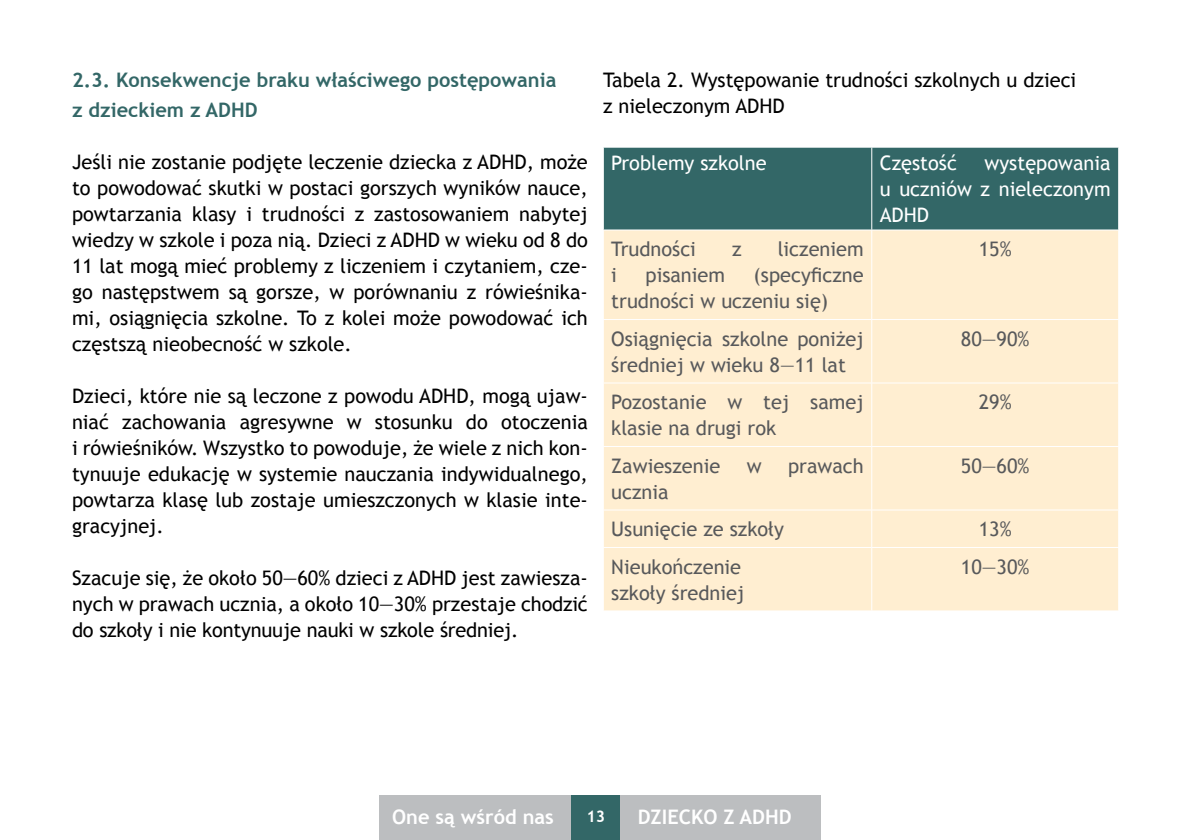
<style>
.page{position:relative;width:1191px;height:840px;background:#fff}
.page>*{position:absolute;margin:0;border:0;box-sizing:border-box;transform-origin:0 0}
.t1{font:20px/26px "Trebuchet MS";color:#000;text-align:justify}
.t2{font:20px/26px "Trebuchet MS";color:#58595b}
.t3{font:20px/26px "Trebuchet MS";color:#fff;text-align:justify}
.t4{font:700 20px/30px "Trebuchet MS";color:#336767}
.t5{font:700 20px "Trebuchet MS";color:#fff}
.t6{font:700 16px "Trebuchet MS";color:#fff}
</style>
<div class="page">
<div style="left:378px;top:794px;width:442px;height:45px;background:#bcbec0"></div>
<div style="left:571px;top:794px;width:48px;height:45px;background:#336767"></div>
<div style="left:604px;top:148px;width:514px;height:81px;background:#336767"></div>
<div style="left:604px;top:230px;width:514px;height:380px;background:#ffeed1"></div>
<hr style="left:871px;top:147px;width:1px;height:82px;background:#fff">
<hr style="left:871px;top:230px;width:1px;height:89px;background:#fff">
<hr style="left:603px;top:319px;width:268px;height:1px;background:#fff">
<hr style="left:871px;top:319px;width:248px;height:1px;background:#fff">
<hr style="left:871px;top:319px;width:1px;height:63px;background:#fff">
<hr style="left:603px;top:382px;width:268px;height:1px;background:#fff">
<hr style="left:871px;top:382px;width:248px;height:1px;background:#fff">
<hr style="left:871px;top:383px;width:1px;height:63px;background:#fff">
<hr style="left:603px;top:446px;width:268px;height:1px;background:#fff">
<hr style="left:871px;top:446px;width:248px;height:1px;background:#fff">
<hr style="left:871px;top:446px;width:1px;height:63px;background:#fff">
<hr style="left:603px;top:509px;width:268px;height:1px;background:#fff">
<hr style="left:871px;top:509px;width:248px;height:1px;background:#fff">
<hr style="left:871px;top:510px;width:1px;height:37px;background:#fff">
<hr style="left:603px;top:547px;width:268px;height:1px;background:#fff">
<hr style="left:871px;top:547px;width:248px;height:1px;background:#fff">
<hr style="left:871px;top:547px;width:1px;height:63px;background:#fff">
<p class="t4" style="left:72px;top:65px;width:486px">2.3. Konsekwencje braku właściwego postępowania z dzieckiem z ADHD</p>
<p class="t1" style="left:72px;top:149px;width:517px">Jeśli nie zostanie podjęte leczenie dziecka z ADHD, może to powodować skutki w postaci gorszych wyników nauce, powtarzania klasy i trudności z zastosowaniem nabytej wiedzy w szkole i poza nią. Dzieci z ADHD w wieku od 8 do 11 lat mogą mieć problemy z liczeniem i czytaniem, cze&shy;go następstwem są gorsze, w porównaniu z rówieśnika&shy;mi, osiągnięcia szkolne. To z kolei może powodować ich częstszą nieobecność w szkole.</p>
<p class="t1" style="left:72px;top:383px;width:517px">Dzieci, które nie są leczone z powodu ADHD, mogą ujaw&shy;niać zachowania agresywne w stosunku do otoczenia i rówieśników. Wszystko to powoduje, że wiele z nich kon&shy;tynuuje edukację w systemie nauczania indywidualnego, powtarza klasę lub zostaje umieszczonych w klasie inte&shy;gracyjnej.</p>
<p class="t1" style="left:72px;top:565px;width:517px">Szacuje się, że około 50―60% dzieci z ADHD jest zawiesza&shy;nych w prawach ucznia, a około 10―30% przestaje chodzić do szkoły i nie kontynuuje nauki w szkole średniej.</p>
<p class="t1" style="left:603px;top:67px;width:475px">Tabela 2. Występowanie trudności szkolnych u dzieci z nieleczonym ADHD</p>
<p class="t3" style="left:611px;top:150px;width:157px">Problemy szkolne</p>
<p class="t3" style="left:879px;top:150px;width:79px">Częstość</p>
<p class="t3" style="left:879px;top:150px;width:232px;text-indent:105px">występowania u uczniów z nieleczonym ADHD</p>
<p class="t2" style="left:611px;top:236px;width:86px">Trudności</p>
<p class="t2" style="left:732px;top:236px;width:11px">z</p>
<p class="t2" style="left:777px;top:236px;width:88px">liczeniem</p>
<p class="t2" style="left:611px;top:262px;width:7px">i</p>
<p class="t2" style="left:645px;top:262px;width:81px">pisaniem</p>
<p class="t2" style="left:611px;top:262px;width:254px;text-indent:142px">(specyficzne trudności w uczeniu się)</p>
<p class="t2" style="left:978px;top:236px;width:34px">15%</p>
<p class="t2" style="left:611px;top:325px;width:254px">Osiągnięcia szkolne poniżej średniej w wieku 8―11 lat</p>
<p class="t2" style="left:961px;top:325px;width:70px">80―90%</p>
<p class="t2" style="left:611px;top:389px;width:254px">Pozostanie w tej samej klasie na drugi rok</p>
<p class="t2" style="left:978px;top:389px;width:34px">29%</p>
<p class="t2" style="left:611px;top:452px;width:110px">Zawieszenie</p>
<p class="t2" style="left:747px;top:452px;width:16px">w</p>
<p class="t2" style="left:788px;top:452px;width:77px">prawach</p>
<p class="t2" style="left:611px;top:478px;width:59px">ucznia</p>
<p class="t2" style="left:961px;top:452px;width:70px">50―60%</p>
<p class="t2" style="left:611px;top:516px;width:174px">Usunięcie ze szkoły</p>
<p class="t2" style="left:978px;top:516px;width:34px">13%</p>
<p class="t2" style="left:611px;top:553px;width:135px">Nieukończenie szkoły średniej</p>
<p class="t2" style="left:961px;top:553px;width:70px">10―30%</p>
<p class="t5" style="left:392px;top:804px;width:163px">One są wśród nas</p>
<p class="t6" style="left:586px;top:805px;width:20px">13</p>
<p class="t5" style="left:638px;top:804px;width:155px">DziecKO z ADHD</p>
</div>
